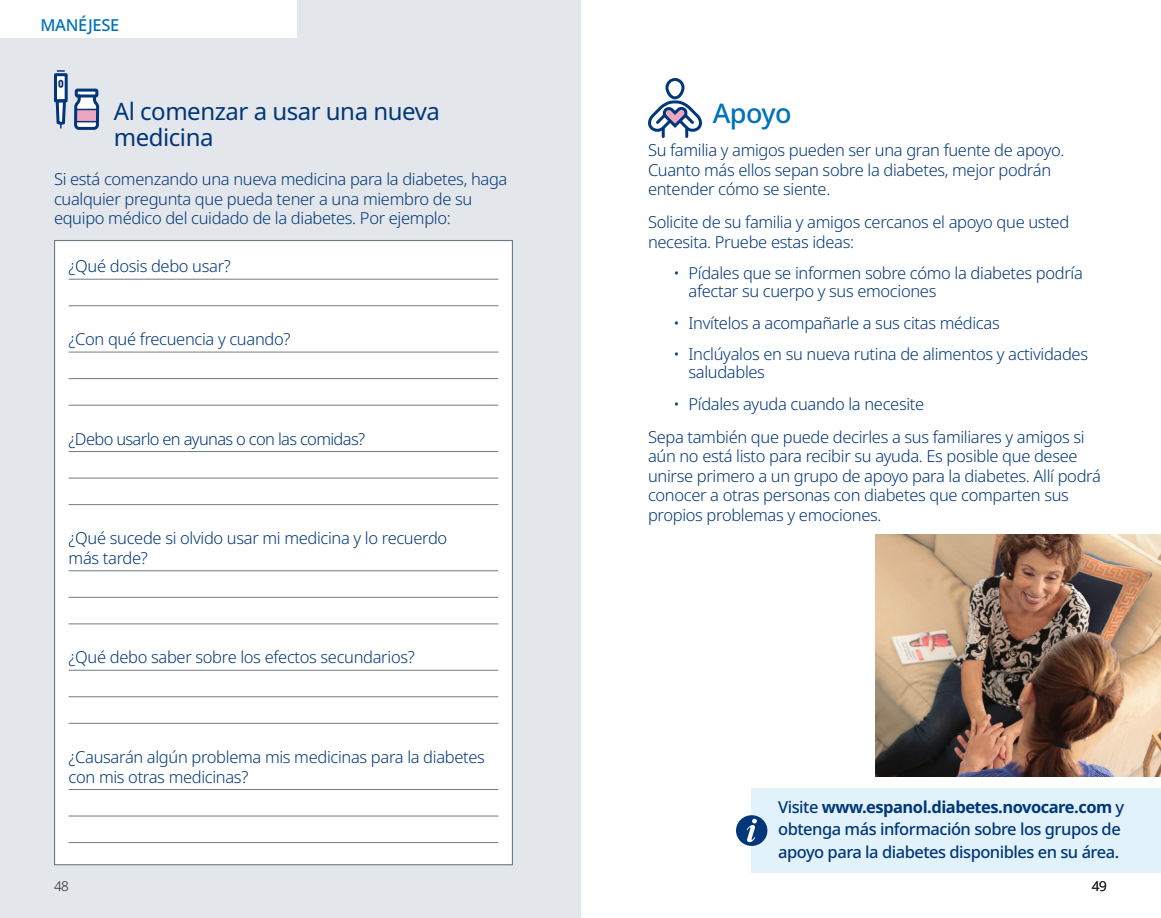
<style>
.page{position:relative;width:1161px;height:918px;background:#fff}
.page>*{position:absolute;margin:0;border:0;box-sizing:border-box;transform-origin:0 0}
.Headline{font:500 27px "Apis";letter-spacing:-.02em;color:#0072bc}
.Major_subhead{font:24px/25.5px "Apis";letter-spacing:-.02em;color:#013778}
.body_text{font:300 16.5px/19.5px "Apis";letter-spacing:-.02em;color:#013778}
.t1{font:500 16.5px/22.5px "Apis";letter-spacing:-.03em;color:#013778}
.body_text-2{font:300 16.5px "Apis";letter-spacing:-.04em;color:#013778}
.Headline-2{font:500 16.5px "Apis";letter-spacing:-.02em;color:#0072bc}
.t2{font:300 13.5px "Apis";color:#231f20}
.s1{font-weight:700}
</style>
<div class="page">
<div style="left:0;top:0;width:580px;height:918px;background:#e3e6ea"></div>
<div style="left:55px;top:241px;width:457px;height:624px;background:#fff"></div>
<hr style="left:69px;top:279px;width:429px;height:1px;background:#6d7b88">
<hr style="left:69px;top:305px;width:429px;height:1px;background:#6d7b88">
<hr style="left:69px;top:352px;width:429px;height:1px;background:#6d7b88">
<hr style="left:69px;top:378px;width:429px;height:1px;background:#6d7b88">
<hr style="left:69px;top:405px;width:429px;height:1px;background:#6d7b88">
<hr style="left:69px;top:451px;width:429px;height:1px;background:#6d7b88">
<hr style="left:69px;top:478px;width:429px;height:1px;background:#6d7b88">
<hr style="left:69px;top:504px;width:429px;height:1px;background:#6d7b88">
<hr style="left:69px;top:571px;width:429px;height:1px;background:#6d7b88">
<hr style="left:69px;top:597px;width:429px;height:1px;background:#6d7b88">
<hr style="left:69px;top:624px;width:429px;height:1px;background:#6d7b88">
<hr style="left:69px;top:670px;width:429px;height:1px;background:#6d7b88">
<hr style="left:69px;top:697px;width:429px;height:1px;background:#6d7b88">
<hr style="left:69px;top:723px;width:429px;height:1px;background:#6d7b88">
<hr style="left:69px;top:789px;width:429px;height:1px;background:#6d7b88">
<hr style="left:69px;top:816px;width:429px;height:1px;background:#6d7b88">
<hr style="left:69px;top:842px;width:429px;height:1px;background:#6d7b88">
<img style="left:875px;top:535px;width:286px;height:242px">
<div style="left:0;top:0;width:297px;height:38px;background:#fff"></div>
<svg style="left:54px;top:70px;width:46px;height:60px"></svg>
<svg style="left:648px;top:78px;width:54px;height:60px"></svg>
<div style="left:751px;top:788px;width:410px;height:85px;background:#e1f2fb"></div>
<div style="left:736px;top:815px;width:31px;height:31px;background:#013778;border-radius:50%"></div>
<svg style="left:747px;top:819px;width:10px;height:23px"></svg>
<p class="Headline-2" style="left:40px;top:13px;width:80px">MANÉJESE</p>
<p class="Major_subhead" style="left:114px;top:99px;width:327px">Al comenzar a usar una nueva medicina</p>
<p class="body_text" style="left:54px;top:170px;width:455px">Si está comenzando una nueva medicina para la diabetes, haga cualquier pregunta que pueda tener a una miembro de su equipo médico del cuidado de la diabetes. Por ejemplo:</p>
<p class="body_text" style="left:69px;top:257px;width:164px">¿Qué dosis debo usar?</p>
<p class="body_text" style="left:69px;top:330px;width:223px">¿Con qué frecuencia y cuando?</p>
<p class="body_text-2" style="left:69px;top:427px;width:298px">¿Debo usarlo en ayunas o con las comidas?</p>
<p class="body_text" style="left:69px;top:529px;width:380px">¿Qué sucede si olvido usar mi medicina y lo recuerdo más tarde?</p>
<p class="body_text" style="left:69px;top:648px;width:348px">¿Qué debo saber sobre los efectos secundarios?</p>
<p class="body_text" style="left:69px;top:747px;width:418px">¿Causarán algún problema mis medicinas para la diabetes con mis otras medicinas?</p>
<p class="t2" style="left:54px;top:877px;width:17px">48</p>
<p class="Headline" style="left:713px;top:95px;width:80px">Apoyo</p>
<p class="body_text" style="left:648px;top:141px;width:418px">Su familia y amigos pueden ser una gran fuente de apoyo.<br>Cuanto más ellos sepan sobre la diabetes, mejor podrán entender cómo se siente.</p>
<p class="body_text" style="left:648px;top:213px;width:423px">Solicite de su familia y amigos cercanos el apoyo que usted necesita. Pruebe estas ideas:</p>
<p class="body_text" style="left:688px;top:265px;width:396px;line-height:18px;text-indent:-15px">• Pídales que se informen sobre cómo la diabetes podría afectar su cuerpo y sus emociones</p>
<p class="body_text" style="left:674px;top:314px;width:328px">• Invítelos a acompañarle a sus citas médicas</p>
<p class="body_text" style="left:688px;top:346px;width:401px;line-height:18px;text-indent:-15px">• Inclúyalos en su nueva rutina de alimentos y actividades saludables</p>
<p class="body_text" style="left:674px;top:395px;width:252px">• Pídales ayuda cuando la necesite</p>
<p class="body_text" style="left:648px;top:428px;width:454px">Sepa también que puede decirles a sus familiares y amigos si aún no está listo para recibir su ayuda. Es posible que desee unirse primero a un grupo de apoyo para la diabetes. Allí podrá conocer a otras personas con diabetes que comparten sus propios problemas y emociones.</p>
<p class="t1" style="left:778px;top:796px;width:348px">Visite <span class="s1">www.espanol.diabetes.novocare.com</span> y obtenga más información sobre los grupos de apoyo para la diabetes disponibles en su área.</p>
<p class="t2" style="left:1092px;top:877px;width:17px">49</p>
</div>
